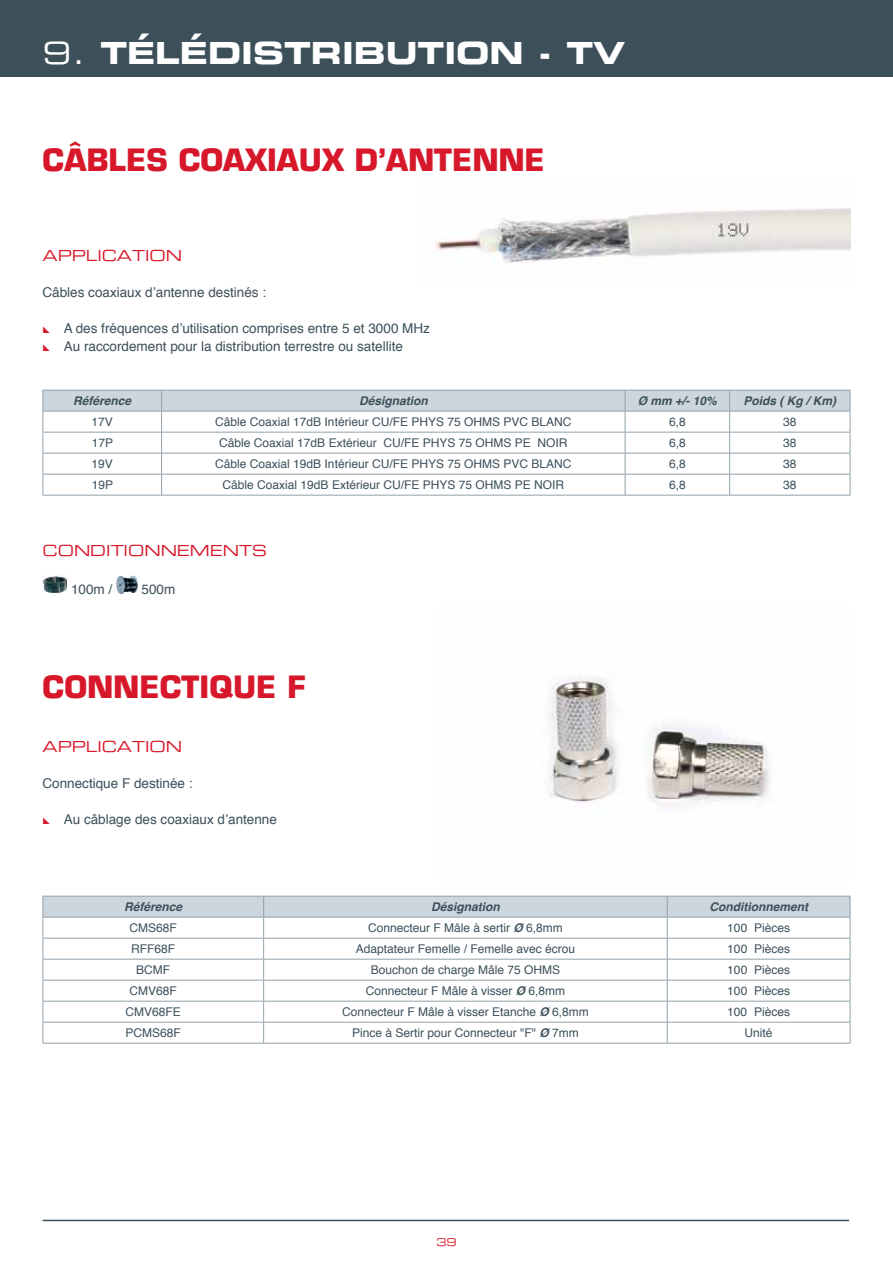
<style>
.page{position:relative;width:893px;height:1263px;background:#fff}
.page>*{position:absolute;margin:0;border:0;box-sizing:border-box;transform-origin:0 0}
.t1{font:700 30px "Eurostile";color:#d7182a}
.t2{font:30px "Eurostile Bold Extended Two";color:#fff}
.t3{font:15px "Eurostile Extended Two";color:#d7182a}
.t4{font:13.5px/18px "Helvetica";color:#3d505a}
.t5{font:12px "Helvetica";color:#3d505a}
.t6{font:italic 700 12px "Helvetica";color:#3d505a}
.t7{font:10.5px "Eurostile Extended Two";color:#d7182a}
.s1{font-family:"Eurostile Extended Two"}
.s2{font-weight:700;font-style:italic}
</style>
<div class="page">
<div style="left:0;top:0;width:893px;height:77px;background:#3d505a"></div>
<hr style="left:43px;top:1220px;width:806px;height:1px;background:#3d505a">
<img style="left:548px;top:674px;width:222px;height:132px">
<svg style="left:43px;top:390px;width:808px;height:105px"></svg>
<hr style="left:43px;top:495px;width:119px;height:1px;background:#91a1ab">
<hr style="left:162px;top:495px;width:463px;height:1px;background:#91a1ab">
<hr style="left:625px;top:495px;width:105px;height:1px;background:#91a1ab">
<hr style="left:730px;top:495px;width:120px;height:1px;background:#91a1ab">
<img style="left:43px;top:575px;width:24px;height:19px">
<img style="left:116px;top:575px;width:22px;height:19px">
<svg style="left:43px;top:896px;width:808px;height:147px"></svg>
<hr style="left:43px;top:1043px;width:221px;height:1px;background:#91a1ab">
<hr style="left:264px;top:1043px;width:403px;height:1px;background:#91a1ab">
<hr style="left:667px;top:1043px;width:183px;height:1px;background:#91a1ab">
<img style="left:435px;top:208px;width:415px;height:55px">
<h1 class="t2" style="left:43px;top:32px;width:584px"><span class="s1">9.</span> TÉLÉDISTRIBUTION - TV</h1>
<h1 class="t1" style="left:43px;top:141px;width:504px">CÂBLES COAXIAUX D’ANTENNE</h1>
<p class="t3" style="left:43px;top:246px;width:16px">APP</p>
<p class="t3" style="left:86px;top:246px;width:93px">LICATION</p>
<p class="t4" style="left:43px;top:284px;width:225px">Câbles coaxiaux d’antenne destinés :</p>
<p class="t4" style="left:64px;top:320px;width:368px">A des fréquences d’utilisation comprises entre 5 et 3000 MHz<br>Au raccordement pour la distribution terrestre ou satellite</p>
<p class="t6" style="left:73px;top:391px;width:60px">Référence</p>
<p class="t6" style="left:359px;top:391px;width:70px">Désignation</p>
<p class="t6" style="left:638px;top:391px;width:81px">Ø mm +/- 10%</p>
<p class="t6" style="left:743px;top:391px;width:94px">Poids ( Kg / Km)</p>
<p class="t5" style="left:92px;top:413px;width:23px">17V</p>
<p class="t5" style="left:215px;top:413px;width:358px">Câble Coaxial 17dB Intérieur CU/FE PHYS 75 OHMS PVC BLANC</p>
<p class="t5" style="left:669px;top:413px;width:18px">6,8</p>
<p class="t5" style="left:783px;top:413px;width:15px">38</p>
<p class="t5" style="left:92px;top:434px;width:23px">17P</p>
<p class="t5" style="left:219px;top:434px;width:350px">Câble Coaxial 17dB Extérieur CU/FE PHYS 75 OHMS PE NOIR</p>
<p class="t5" style="left:669px;top:434px;width:18px">6,8</p>
<p class="t5" style="left:783px;top:434px;width:15px">38</p>
<p class="t5" style="left:92px;top:455px;width:23px">19V</p>
<p class="t5" style="left:215px;top:455px;width:358px">Câble Coaxial 19dB Intérieur CU/FE PHYS 75 OHMS PVC BLANC</p>
<p class="t5" style="left:669px;top:455px;width:18px">6,8</p>
<p class="t5" style="left:783px;top:455px;width:15px">38</p>
<p class="t5" style="left:92px;top:476px;width:23px">19P</p>
<p class="t5" style="left:223px;top:476px;width:343px">Câble Coaxial 19dB Extérieur CU/FE PHYS 75 OHMS PE NOIR</p>
<p class="t5" style="left:669px;top:476px;width:18px">6,8</p>
<p class="t5" style="left:783px;top:476px;width:15px">38</p>
<p class="t3" style="left:43px;top:540px;width:45px">CONDI</p>
<p class="t3" style="left:111px;top:540px;width:156px">TIONNEMENTS</p>
<p class="t4" style="left:71px;top:581px;width:43px">100m /</p>
<p class="t4" style="left:141px;top:581px;width:35px">500m</p>
<h1 class="t1" style="left:43px;top:668px;width:265px">CONNECTIQUE F</h1>
<p class="t3" style="left:43px;top:737px;width:16px">APP</p>
<p class="t3" style="left:86px;top:737px;width:93px">LICATION</p>
<p class="t4" style="left:43px;top:775px;width:152px">Connectique F destinée :</p>
<p class="t4" style="left:64px;top:811px;width:215px">Au câblage des coaxiaux d’antenne</p>
<p class="t6" style="left:124px;top:897px;width:60px">Référence</p>
<p class="t6" style="left:431px;top:897px;width:70px">Désignation</p>
<p class="t6" style="left:709px;top:897px;width:100px">Conditionnement</p>
<p class="t5" style="left:130px;top:919px;width:49px">CMS68F</p>
<p class="t5" style="left:368px;top:919px;width:196px">Connecteur F Mâle à sertir <span class="s2">Ø</span> 6,8mm</p>
<p class="t5" style="left:727px;top:919px;width:64px">100 Pièces</p>
<p class="t5" style="left:131px;top:940px;width:46px">RFF68F</p>
<p class="t5" style="left:356px;top:940px;width:221px">Adaptateur Femelle / Femelle avec écrou</p>
<p class="t5" style="left:727px;top:940px;width:64px">100 Pièces</p>
<p class="t5" style="left:136px;top:961px;width:35px">BCMF</p>
<p class="t5" style="left:371px;top:961px;width:191px">Bouchon de charge Mâle 75 OHMS</p>
<p class="t5" style="left:727px;top:961px;width:64px">100 Pièces</p>
<p class="t5" style="left:130px;top:982px;width:49px">CMV68F</p>
<p class="t5" style="left:366px;top:982px;width:201px">Connecteur F Mâle à visser <span class="s2">Ø</span> 6,8mm</p>
<p class="t5" style="left:727px;top:982px;width:64px">100 Pièces</p>
<p class="t5" style="left:126px;top:1003px;width:57px">CMV68FE</p>
<p class="t5" style="left:342px;top:1003px;width:248px">Connecteur F Mâle à visser Etanche <span class="s2">Ø</span> 6,8mm</p>
<p class="t5" style="left:727px;top:1003px;width:64px">100 Pièces</p>
<p class="t5" style="left:126px;top:1024px;width:57px">PCMS68F</p>
<p class="t5" style="left:352px;top:1024px;width:228px">Pince à Sertir pour Connecteur "F" <span class="s2">Ø</span> 7mm</p>
<p class="t5" style="left:745px;top:1024px;width:30px">Unité</p>
<p class="t7" style="left:436px;top:1234px;width:22px">39</p>
</div>
